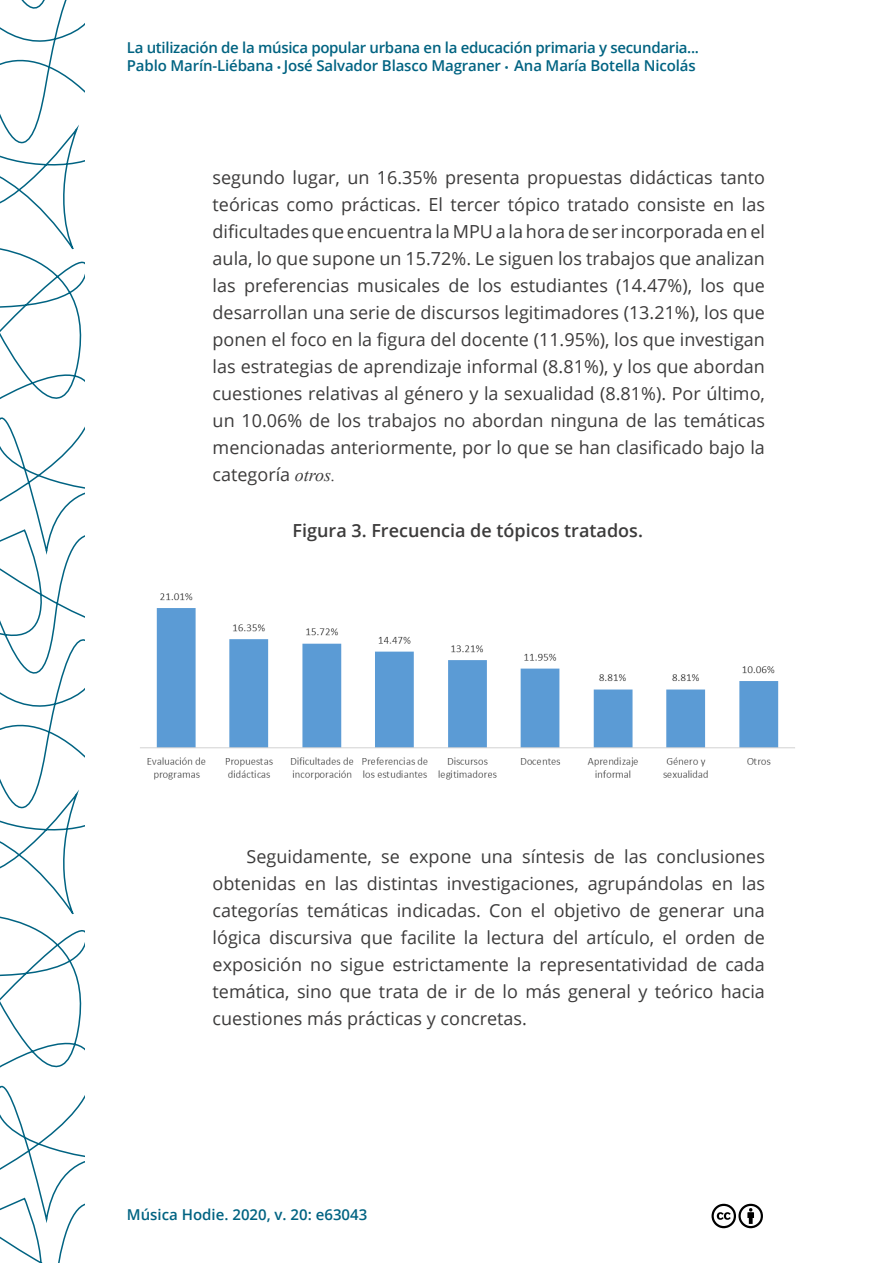
<style>
.page{position:relative;width:893px;height:1263px;background:#fff}
.page>*{position:absolute;margin:0;border:0;box-sizing:border-box;transform-origin:0 0}
.t1{font:18px/27px "Open Sans";color:#3c3b3b;text-align:justify}
.t2{font:600 18px "Open Sans";color:#3c3b3b}
.t3{font:600 15px/18px "Open Sans";letter-spacing:-.02em;color:#006381}
.t4{font:600 15px "Open Sans";color:#006382}
.s1{color:#006382}
.s2{font-family:"Myriad Pro";font-weight:400;font-size:13.5px;color:#0d6b88}
.s3{font-family:"Times New Roman";font-style:italic}
</style>
<div class="page">
<svg style="left:0;top:0;width:84px;height:1263px"></svg>
<svg style="left:711px;top:1203px;width:52px;height:26px"></svg>
<img style="left:140px;top:593px;width:655px;height:187px">
<p class="t3" style="left:127px;top:38px;width:574px">La utilización de la música popular urbana en la educación primaria y secundaria...<br><span class="s1">Pablo Marín-Liébana</span> <span class="s2">•</span> <span class="s1">José Salvador Blasco Magraner</span> <span class="s2">•</span> <span class="s1">Ana María Botella Nicolás</span></p>
<p class="t1" style="left:213px;top:163px;width:554px">segundo lugar, un 16.35% presenta propuestas didácticas tanto teóricas como prácticas. El tercer tópico tratado consiste en las dificultades que encuentra la MPU a la hora de ser incorporada en el aula, lo que supone un 15.72%. Le siguen los trabajos que analizan las preferencias musicales de los estudiantes (14.47%), los que desarrollan una serie de discursos legitimadores (13.21%), los que ponen el foco en la figura del docente (11.95%), los que investigan las estrategias de aprendizaje informal (8.81%), y los que abordan cuestiones relativas al género y la sexualidad (8.81%). Por último, un 10.06% de los trabajos no abordan ninguna de las temáticas mencionadas anteriormente, por lo que se han clasificado bajo la categoría <span class="s3">otros.</span></p>
<p class="t2" style="left:293px;top:518px;width:352px">Figura 3. Frecuencia de tópicos tratados.</p>
<p class="t1" style="left:213px;top:842px;width:554px;text-indent:34px">Seguidamente, se expone una síntesis de las conclusiones obtenidas en las distintas investigaciones, agrupándolas en las categorías temáticas indicadas. Con el objetivo de generar una lógica discursiva que facilite la lectura del artículo, el orden de exposición no sigue estrictamente la representatividad de cada temática, sino que trata de ir de lo más general y teórico hacia cuestiones más prácticas y concretas.</p>
<p class="t4" style="left:127px;top:1204px;width:242px">Música Hodie. 2020, v. 20: e63043</p>
</div>
